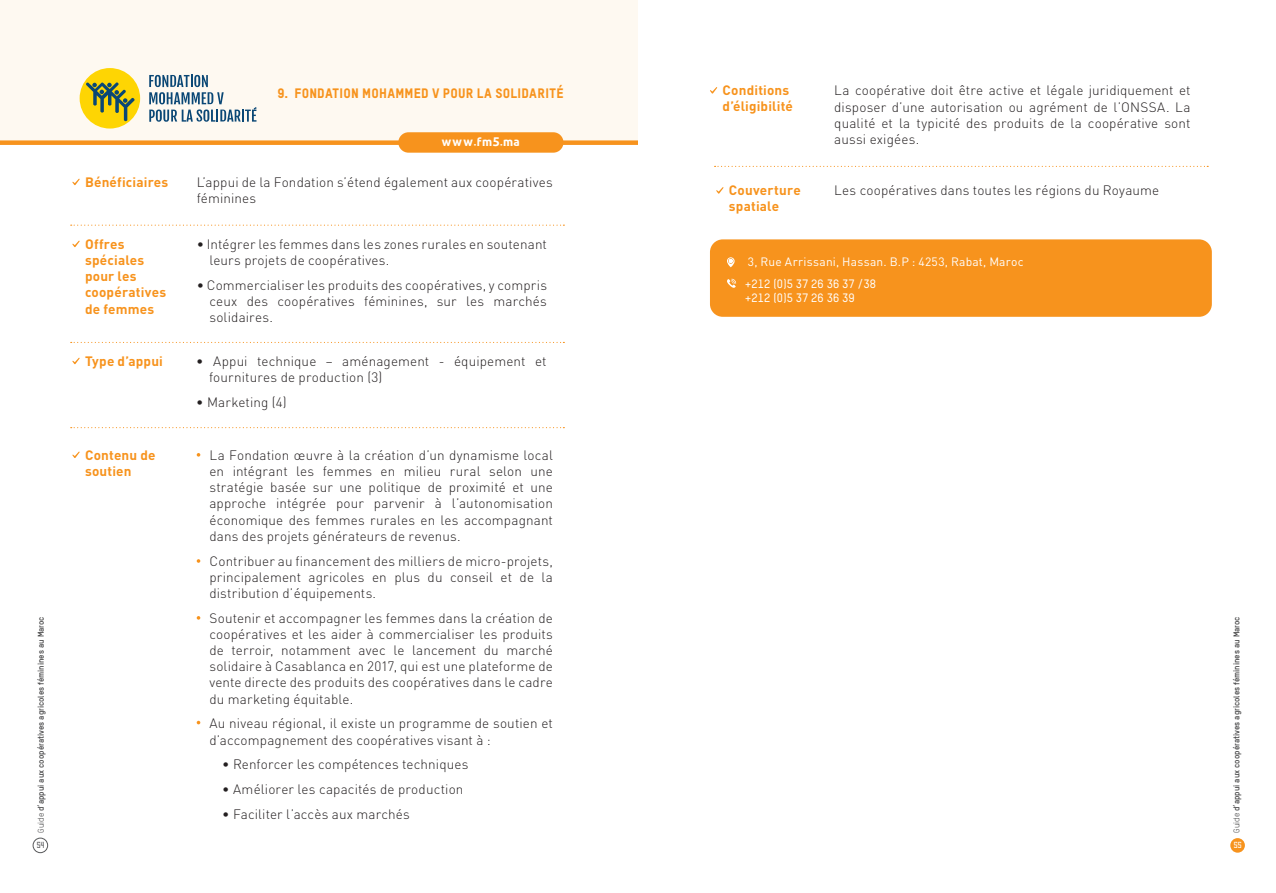
<style>
.page{position:relative;width:1276px;height:893px;background:#fff}
.page>*{position:absolute;margin:0;border:0;box-sizing:border-box;transform-origin:0 0}
.t1{font:700 15px "Ara Aqeeq";color:#fff}
.t2{font:300 13.5px/16.2px "DIN Pro";letter-spacing:.01em;color:#231f20;text-align:justify}
.t3{font:700 13.5px/16.2px "DIN Pro";letter-spacing:.015em;color:#f7931d}
.t4{font:13.5px "Oxfam TSTARPRO Headline";letter-spacing:.015em;color:#f7931d}
.t5{font:12px "DIN Pro";letter-spacing:.02em;color:#fff}
.t6{font:500 12px/14.4px "Oxfam TSTARPRO";color:#fff}
.t7{font:300 condensed 8.85px "Apex Mk 2";color:#57585a}
.t8{font:300 condensed 8.85px "Apex Mk 2";color:#fff}
.t9{font:700 8.25px "Oxfam TSTARPRO";color:#3e3e3f}
.s1{font-weight:400}
</style>
<div class="page">
<div style="left:1230px;top:838px;width:15px;height:15px;background:#f7931d;border-radius:50%"></div>
<div style="left:33px;top:838px;width:15px;height:15px;border:1px solid #57585a;border-radius:50%"></div>
<div style="left:0;top:0;width:638px;height:140px;background:#fef9f1"></div>
<div style="left:0;top:140px;width:638px;height:5px;background:#f7931d"></div>
<svg style="left:71px;top:225px;width:493px;height:1px"></svg>
<svg style="left:72px;top:179px;width:8px;height:6px"></svg>
<svg style="left:72px;top:241px;width:8px;height:6px"></svg>
<div style="left:398px;top:132px;width:165px;height:21px;background:#f7931d;border-radius:10px"></div>
<svg style="left:71px;top:342px;width:493px;height:1px"></svg>
<svg style="left:72px;top:358px;width:8px;height:6px"></svg>
<div style="left:80px;top:68px;width:60px;height:61px;background:#fed503;border-radius:50%"></div>
<svg style="left:86px;top:82px;width:49px;height:39px"></svg>
<svg style="left:149px;top:75px;width:108px;height:47px"></svg>
<svg style="left:71px;top:427px;width:493px;height:1px"></svg>
<svg style="left:72px;top:452px;width:8px;height:6px"></svg>
<svg style="left:197px;top:453px;width:3px;height:4px"></svg>
<svg style="left:197px;top:559px;width:3px;height:4px"></svg>
<svg style="left:197px;top:616px;width:3px;height:4px"></svg>
<div style="left:710px;top:239px;width:501px;height:78px;background:#f7931d;border-radius:13px"></div>
<svg style="left:727px;top:279px;width:9px;height:9px"></svg>
<svg style="left:727px;top:257px;width:7px;height:10px"></svg>
<svg style="left:714px;top:166px;width:494px;height:1px"></svg>
<svg style="left:710px;top:87px;width:7px;height:7px"></svg>
<svg style="left:716px;top:187px;width:7px;height:7px"></svg>
<p class="t3" style="left:85px;top:172px;width:85px">Bénéficiaires</p>
<p class="t3" style="left:85px;top:234px;width:83px">Offres spéciales pour les coopératives de femmes</p>
<p class="t3" style="left:85px;top:351px;width:79px">Type d’appui</p>
<p class="t4" style="left:277px;top:85px;width:288px">9. FONDATION MOHAMMED V POUR LA SOLIDARITÉ</p>
<p class="t1" style="left:441px;top:133px;width:80px">www.fm5.ma</p>
<p class="t2" style="left:197px;top:173px;width:358px">L’appui de la Fondation s’étend également aux coopératives féminines</p>
<p class="t2" style="left:209px;top:235px;width:339px;text-indent:-13px">• Intégrer les femmes dans les zones rurales en soutenant leurs projets de coopératives.</p>
<p class="t2" style="left:209px;top:276px;width:339px;text-indent:-13px">• Commercialiser les produits des coopératives, y compris ceux des coopératives féminines, sur les marchés solidaires.</p>
<p class="t2" style="left:209px;top:352px;width:339px;text-indent:-13px">• Appui technique – aménagement - équipement et fournitures de production (3)</p>
<p class="t2" style="left:196px;top:392px;width:92px">• Marketing (4)</p>
<p class="t3" style="left:722px;top:81px;width:72px">Conditions d’éligibilité</p>
<p class="t3" style="left:729px;top:181px;width:73px">Couverture spatiale</p>
<p class="t2" style="left:834px;top:81px;width:358px">La coopérative doit être active et légale juridiquement et disposer d’une autorisation ou agrément de l’ONSSA. La qualité et la typicité des produits de la coopérative sont aussi exigées.</p>
<p class="t2" style="left:834px;top:181px;width:326px">Les coopératives dans toutes les régions du Royaume</p>
<p class="t5" style="left:748px;top:252px;width:277px">3, Rue Arrissani, Hassan. B.P : 4253, Rabat, Maroc</p>
<p class="t6" style="left:745px;top:276px;width:133px">+212 (0)5 37 26 36 37 /38 +212 (0)5 37 26 36 39</p>
<p class="t2" style="left:209px;top:446px;width:345px">La Fondation œuvre à la création d’un dynamisme local en intégrant les femmes en milieu rural selon une stratégie basée sur une politique de proximité et une approche intégrée pour parvenir à l’autonomisation économique des femmes rurales en les accompagnant dans des projets générateurs de revenus.</p>
<p class="t2" style="left:209px;top:551px;width:345px">Contribuer au financement des milliers de micro-projets, principalement agricoles en plus du conseil et de la distribution d’équipements.</p>
<p class="t2" style="left:209px;top:608px;width:345px">Soutenir et accompagner les femmes dans la création de coopératives et les aider à commercialiser les produits de terroir, notamment avec le lancement du marché solidaire à Casablanca en 2017, qui est une plateforme de vente directe des produits des coopératives dans le cadre du marketing équitable.</p>
<p class="t2" style="left:209px;top:714px;width:345px">Au niveau régional, il existe un programme de soutien et d’accompagnement des coopératives visant à :</p>
<p class="t2" style="left:222px;top:755px;width:248px">• Renforcer les compétences techniques</p>
<p class="t2" style="left:222px;top:780px;width:243px">• Améliorer les capacités de production</p>
<p class="t2" style="left:222px;top:804px;width:189px">• Faciliter l’accès aux marchés</p>
<p class="t3" style="left:85px;top:445px;width:72px">Contenu de soutien</p>
<p class="t9" style="left:36px;top:833px;width:218px;rotate:-90deg"><span class="s1">Guide</span> d’appui aux coopératives agricoles féminines au Maroc</p>
<p class="t9" style="left:1231px;top:833px;width:218px;rotate:-90deg"><span class="s1">Guide</span> d’appui aux coopératives agricoles féminines au Maroc</p>
<p class="t7" style="left:37px;top:841px;width:9px">54</p>
<p class="t8" style="left:1234px;top:841px;width:9px">55</p>
</div>
